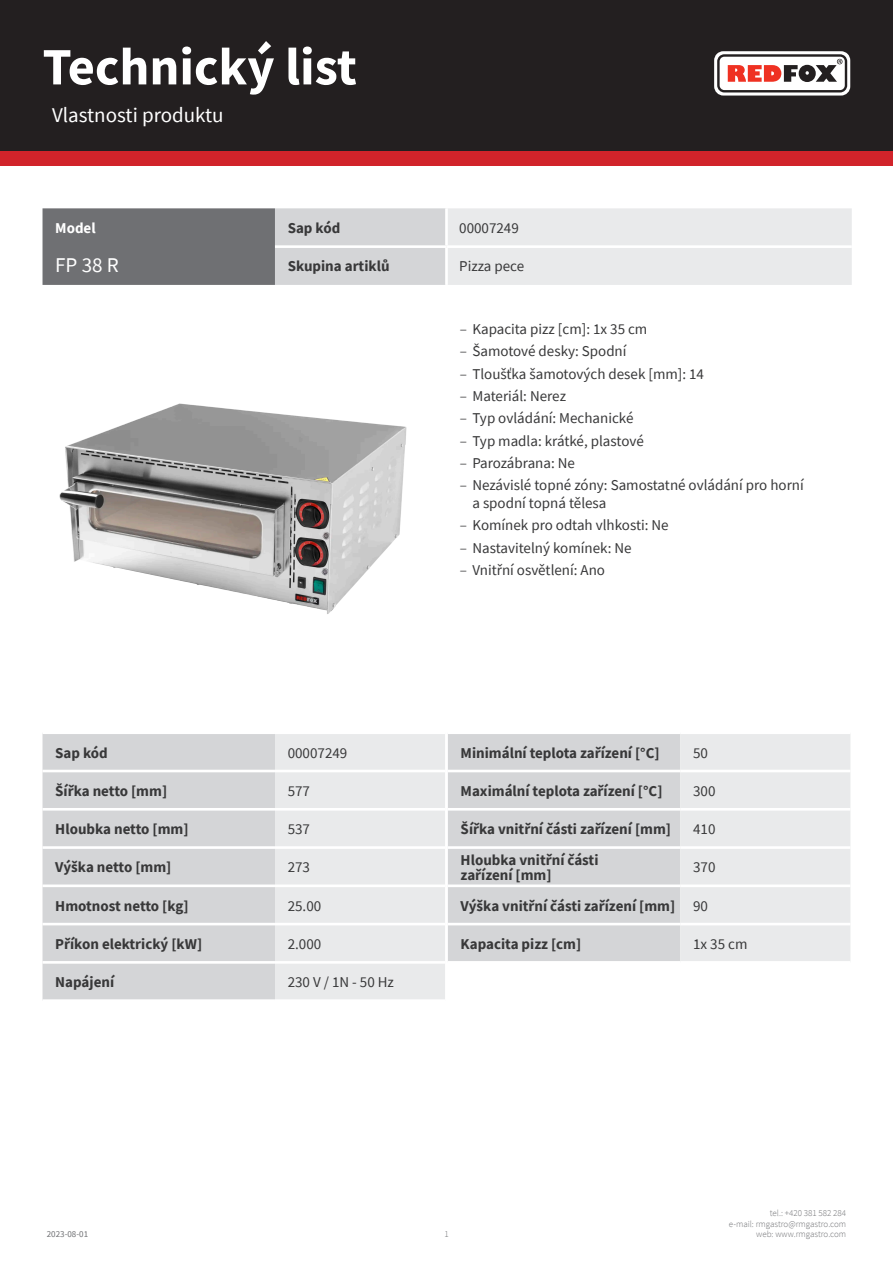
<style>
.page{position:relative;width:893px;height:1263px;background:#fff}
.page>*{position:absolute;margin:0;border:0;box-sizing:border-box;transform-origin:0 0}
.t1{font:700 52.5px "Source Sans Pro";color:#fff}
.kapitola{font:21px "Source Sans Pro";color:#fff}
.tabulka_-_headline{font:21px "Source Sans Pro";color:#fff}
.tabulka_-_text{font:15px/18px "Source Sans Pro";color:#383839}
.tabulka_-_text-2{font:700 15px/15px "Source Sans Pro";color:#383839}
.tabulka_-_text-3{font:700 15px "Source Sans Pro";color:#fff}
.t2{font:300 9px/10.8px "Source Sans Pro";color:#6f7073;text-align:right}
.t3{font:9px "Source Sans Pro";color:#6f7073}
.s1{font-weight:300}
</style>
<div class="page">
<div style="left:0;top:0;width:893px;height:166px;background:#d1232a"></div>
<div style="left:0;top:0;width:893px;height:151px;background:#231f20"></div>
<svg style="left:714px;top:51px;width:136px;height:45px"></svg>
<img style="left:59px;top:403px;width:348px;height:211px">
<div style="left:43px;top:734px;width:232px;height:265px;background:#d4d5d7"></div>
<div style="left:275px;top:734px;width:170px;height:265px;background:#e9eaeb"></div>
<hr style="left:43px;top:770px;width:232px;height:2px;background:#fff">
<hr style="left:275px;top:770px;width:170px;height:2px;background:#fff">
<hr style="left:43px;top:808px;width:232px;height:2px;background:#fff">
<hr style="left:275px;top:808px;width:170px;height:2px;background:#fff">
<hr style="left:43px;top:846px;width:232px;height:3px;background:#fff">
<hr style="left:275px;top:846px;width:170px;height:3px;background:#fff">
<hr style="left:43px;top:884px;width:232px;height:3px;background:#fff">
<hr style="left:275px;top:884px;width:170px;height:3px;background:#fff">
<hr style="left:43px;top:923px;width:232px;height:2px;background:#fff">
<hr style="left:275px;top:923px;width:170px;height:2px;background:#fff">
<hr style="left:43px;top:961px;width:232px;height:3px;background:#fff">
<hr style="left:275px;top:961px;width:170px;height:3px;background:#fff">
<div style="left:448px;top:734px;width:232px;height:227px;background:#d4d5d7"></div>
<div style="left:680px;top:734px;width:170px;height:227px;background:#e9eaeb"></div>
<hr style="left:448px;top:770px;width:232px;height:2px;background:#fff">
<hr style="left:680px;top:770px;width:170px;height:2px;background:#fff">
<hr style="left:448px;top:808px;width:232px;height:2px;background:#fff">
<hr style="left:680px;top:808px;width:170px;height:2px;background:#fff">
<hr style="left:448px;top:846px;width:232px;height:3px;background:#fff">
<hr style="left:680px;top:846px;width:170px;height:3px;background:#fff">
<hr style="left:448px;top:884px;width:232px;height:3px;background:#fff">
<hr style="left:680px;top:884px;width:170px;height:3px;background:#fff">
<hr style="left:448px;top:923px;width:232px;height:2px;background:#fff">
<hr style="left:680px;top:923px;width:170px;height:2px;background:#fff">
<svg style="left:43px;top:208px;width:809px;height:77px;background:#c0c1c3"></svg>
<hr style="left:445px;top:208px;width:3px;height:37px;background:#fff">
<hr style="left:275px;top:245px;width:171px;height:3px;background:#fff">
<hr style="left:446px;top:245px;width:406px;height:3px;background:#fff">
<hr style="left:445px;top:248px;width:3px;height:37px;background:#fff">
<h1 class="t1" style="left:43px;top:31px;width:316px">Technický list</h1>
<p class="kapitola" style="left:52px;top:101px;width:173px">Vlastnosti produktu</p>
<p class="tabulka_-_text-3" style="left:55px;top:218px;width:42px">Model</p>
<p class="tabulka_-_text-2" style="left:288px;top:220px;width:54px">Sap kód</p>
<p class="tabulka_-_text" style="left:459px;top:219px;width:61px">00007249</p>
<p class="tabulka_-_headline" style="left:55px;top:251px;width:65px">FP 38 R</p>
<p class="tabulka_-_text-2" style="left:288px;top:259px;width:103px">Skupina artiklů</p>
<p class="tabulka_-_text" style="left:459px;top:257px;width:66px">Pizza pece</p>
<p class="tabulka_-_text" style="left:460px;top:320px;width:189px"><span class="s1">–</span> Kapacita pizz [cm]: 1x 35 cm</p>
<p class="tabulka_-_text" style="left:460px;top:342px;width:168px"><span class="s1">–</span> Šamotové desky: Spodní</p>
<p class="tabulka_-_text" style="left:460px;top:365px;width:246px"><span class="s1">–</span> Tloušťka šamotových desek [mm]: 14</p>
<p class="tabulka_-_text" style="left:460px;top:387px;width:108px"><span class="s1">–</span> Materiál: Nerez</p>
<p class="tabulka_-_text" style="left:460px;top:409px;width:175px"><span class="s1">–</span> Typ ovládání: Mechanické</p>
<p class="tabulka_-_text" style="left:460px;top:431px;width:186px"><span class="s1">–</span> Typ madla: krátké, plastové</p>
<p class="tabulka_-_text" style="left:460px;top:454px;width:117px"><span class="s1">–</span> Parozábrana: Ne</p>
<p class="tabulka_-_text" style="left:472px;top:476px;width:333px;text-indent:-13px"><span class="s1">–</span> Nezávislé topné zóny: Samostatné ovládání pro horní a spodní topná tělesa</p>
<p class="tabulka_-_text" style="left:460px;top:516px;width:210px"><span class="s1">–</span> Komínek pro odtah vlhkosti: Ne</p>
<p class="tabulka_-_text" style="left:460px;top:538px;width:173px"><span class="s1">–</span> Nastavitelný komínek: Ne</p>
<p class="tabulka_-_text" style="left:460px;top:561px;width:147px"><span class="s1">–</span> Vnitřní osvětlení: Ano</p>
<p class="tabulka_-_text-2" style="left:55px;top:745px;width:54px">Sap kód</p>
<p class="tabulka_-_text" style="left:288px;top:743px;width:61px">00007249</p>
<p class="tabulka_-_text-2" style="left:55px;top:783px;width:113px">Šířka netto [mm]</p>
<p class="tabulka_-_text" style="left:288px;top:782px;width:24px">577</p>
<p class="tabulka_-_text-2" style="left:55px;top:821px;width:135px">Hloubka netto [mm]</p>
<p class="tabulka_-_text" style="left:288px;top:820px;width:24px">537</p>
<p class="tabulka_-_text-2" style="left:55px;top:860px;width:118px">Výška netto [mm]</p>
<p class="tabulka_-_text" style="left:288px;top:858px;width:24px">273</p>
<p class="tabulka_-_text-2" style="left:55px;top:898px;width:135px">Hmotnost netto [kg]</p>
<p class="tabulka_-_text" style="left:288px;top:896px;width:35px">25.00</p>
<p class="tabulka_-_text-2" style="left:55px;top:936px;width:148px">Příkon elektrický [kW]</p>
<p class="tabulka_-_text" style="left:288px;top:935px;width:35px">2.000</p>
<p class="tabulka_-_text-2" style="left:55px;top:974px;width:60px">Napájení</p>
<p class="tabulka_-_text" style="left:288px;top:973px;width:108px">230 V / 1N - 50 Hz</p>
<p class="tabulka_-_text-2" style="left:461px;top:745px;width:200px">Minimální teplota zařízení [°C]</p>
<p class="tabulka_-_text" style="left:693px;top:743px;width:16px">50</p>
<p class="tabulka_-_text-2" style="left:461px;top:783px;width:203px">Maximální teplota zařízení [°C]</p>
<p class="tabulka_-_text" style="left:693px;top:782px;width:24px">300</p>
<p class="tabulka_-_text-2" style="left:461px;top:821px;width:212px">Šířka vnitřní části zařízení [mm]</p>
<p class="tabulka_-_text" style="left:693px;top:820px;width:24px">410</p>
<p class="tabulka_-_text-2" style="left:461px;top:852px;width:139px">Hloubka vnitřní části zařízení [mm]</p>
<p class="tabulka_-_text" style="left:693px;top:858px;width:24px">370</p>
<p class="tabulka_-_text-2" style="left:461px;top:898px;width:216px">Výška vnitřní části zařízení [mm]</p>
<p class="tabulka_-_text" style="left:693px;top:896px;width:16px">90</p>
<p class="tabulka_-_text-2" style="left:461px;top:936px;width:122px">Kapacita pizz [cm]</p>
<p class="tabulka_-_text" style="left:693px;top:935px;width:56px">1x 35 cm</p>
<p class="t3" style="left:47px;top:1229px;width:43px">2023-08-01</p>
<p class="t2" style="left:444px;top:1229px;width:6px">1</p>
<p class="t2" style="left:729px;top:1207px;width:119px">tel.: +420 381 582 284<br>e-mail: rmgastro@rmgastro.com web: www.rmgastro.com</p>
</div>
